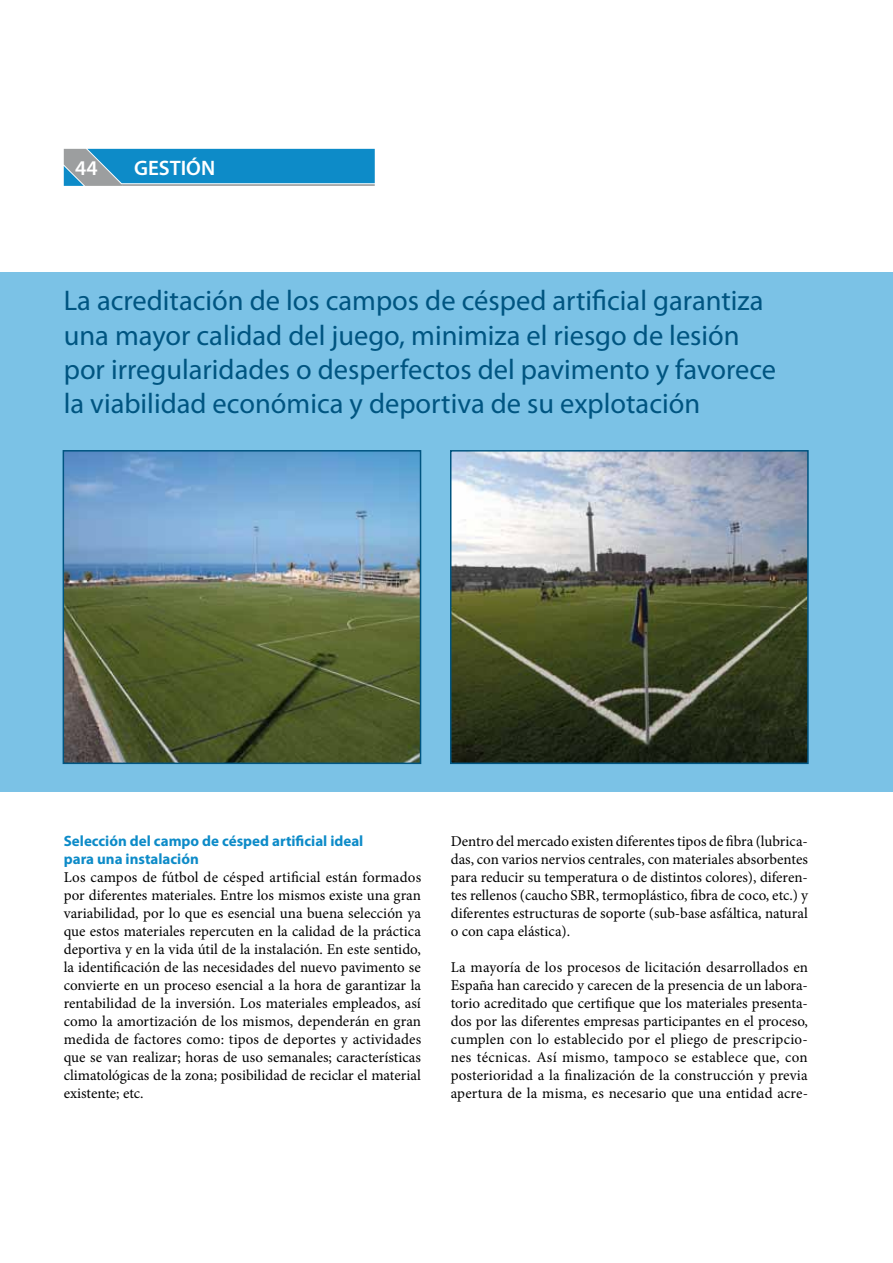
<style>
.page{position:relative;width:893px;height:1263px;background:#fff}
.page>*{position:absolute;margin:0;border:0;box-sizing:border-box;transform-origin:0 0}
.t1{font:28.5px/34.2px "Myriad Pro";color:#005581}
.t2{font:600 21px "Myriad Pro";color:#fff}
.t3{font:15px/18px "Minion Pro";color:#000;text-align:justify}
.t4{font:700 15px/18px "Myriad Pro";color:#0d8bc8}
</style>
<div class="page">
<div style="left:0;top:272px;width:893px;height:520px;background:#7bc2e6"></div>
<img style="left:66px;top:453px;width:352px;height:308px">
<div style="left:63px;top:450px;width:358px;height:314px;border:2px solid #005581"></div>
<img style="left:453px;top:453px;width:353px;height:308px">
<div style="left:450px;top:450px;width:359px;height:314px;border:2px solid #005581"></div>
<svg style="left:64px;top:149px;width:311px;height:37px;background:#2991c3"></svg>
<h2 class="t2" style="left:75px;top:155px;width:24px">44</h2>
<h2 class="t2" style="left:134px;top:155px;width:83px">GESTIÓN</h2>
<h1 class="t1" style="left:64px;top:283px;width:714px">La acreditación de los campos de césped artificial garantiza una mayor calidad del juego, minimiza el riesgo de lesión por irregularidades o desperfectos del pavimento y favorece la viabilidad económica y deportiva de su explotación</h1>
<p class="t4" style="left:64px;top:831px;width:301px">Selección del campo de césped artificial ideal para una instalación</p>
<p class="t3" style="left:64px;top:868px;width:359px">Los campos de fútbol de césped artificial están formados por diferentes materiales. Entre los mismos existe una gran variabilidad, por lo que es esencial una buena selección ya que estos materiales repercuten en la calidad de la práctica deportiva y en la vida útil de la instalación. En este sentido, la identificación de las necesidades del nuevo pavimento se convierte en un proceso esencial a la hora de garantizar la rentabilidad de la inversión. Los materiales empleados, así como la amortización de los mismos, dependerán en gran medida de factores como: tipos de deportes y actividades que se van realizar; horas de uso semanales; características climatológicas de la zona; posibilidad de reciclar el material existente; etc.</p>
<p class="t3" style="left:451px;top:832px;width:359px">Dentro del mercado existen diferentes tipos de fibra (lubrica&shy;das, con varios nervios centrales, con materiales absorbentes para reducir su temperatura o de distintos colores), diferen&shy;tes rellenos (caucho SBR, termoplástico, fibra de coco, etc.) y diferentes estructuras de soporte (sub-base asfáltica, natural o con capa elástica).</p>
<p class="t3" style="left:451px;top:958px;width:359px">La mayoría de los procesos de licitación desarrollados en España han carecido y carecen de la presencia de un labora&shy;torio acreditado que certifique que los materiales presenta&shy;dos por las diferentes empresas participantes en el proceso, cumplen con lo establecido por el pliego de prescripcio&shy;nes técnicas. Así mismo, tampoco se establece que, con posterioridad a la finalización de la construcción y previa apertura de la misma, es necesario que una entidad acre-</p>
</div>
